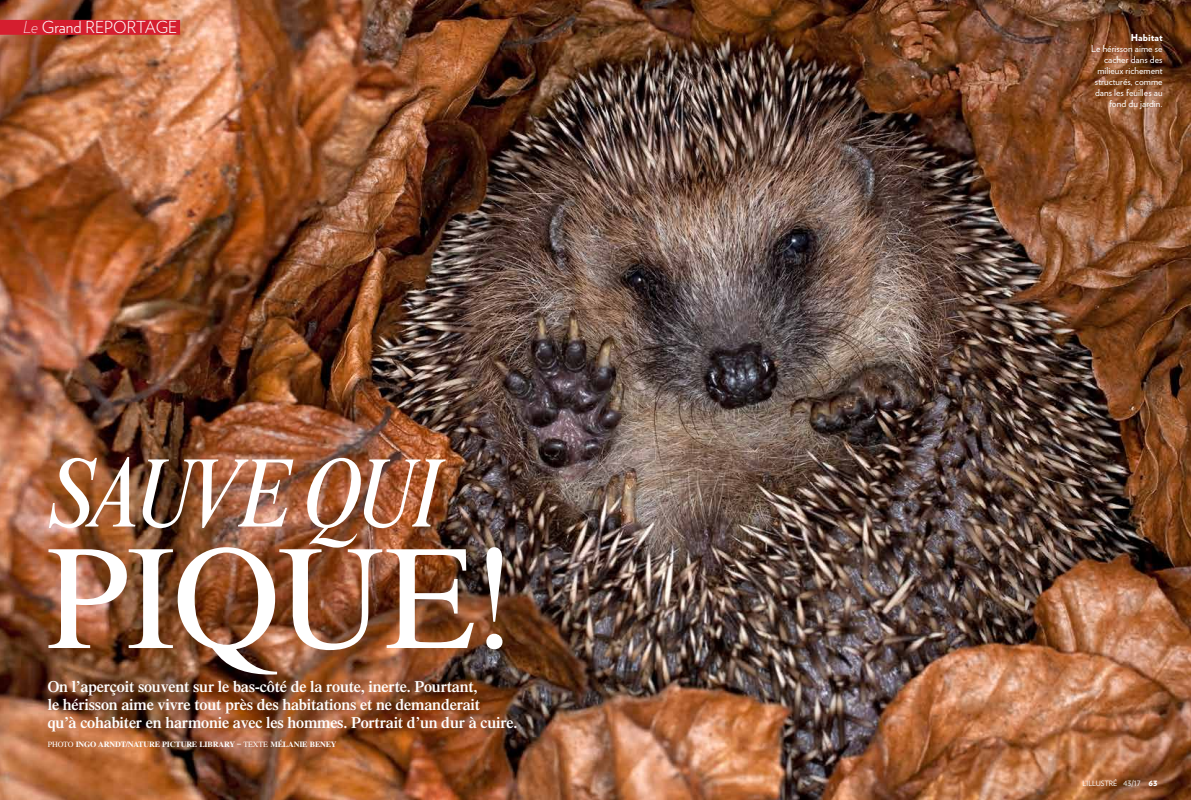
<style>
.page{position:relative;width:1191px;height:800px;background:#fff}
.page>*{position:absolute;margin:0;border:0;box-sizing:border-box;transform-origin:0 0}
.t1{font:149px "Times LT Std";letter-spacing:-.02em;color:#fff}
.t2{font:italic condensed 100px "Times New Roman MT Std";letter-spacing:-.05em;color:#fff}
.t3{font:300 16.5px "Verlag";color:#fff}
.t4{font:600 16px/18px "Times LT Std";letter-spacing:-.01em;color:#fff}
.t5{font:9.5px/11px "Verlag";letter-spacing:.005em;color:#fff;text-align:right}
.t6{font:900 9.5px "Verlag";letter-spacing:.005em;color:#fff}
.t7{font:700 8px "Times LT Std";letter-spacing:-.02em;color:#fff}
.t8{font:7.3px "Verlag";letter-spacing:-.005em;color:#fff}
.s1{font-weight:200;font-style:italic}
.s2{font-weight:400}
.s3{font-weight:900}
</style>
<div class="page">
<img style="left:0;top:0;width:1191px;height:799px">
<div style="left:0;top:20px;width:180px;height:15px;background:#d51e2f"></div>
<p class="t3" style="left:23px;top:15px;width:156px"><span class="s1">Le</span> Grand REPORTAGE</p>
<h2 class="t2" style="left:48px;top:435px;width:393px">SAUVE QUI</h2>
<h1 class="t1" style="left:46px;top:514px;width:472px">PIQUE!</h1>
<p class="t4" style="left:48px;top:677px;width:471px">On l’aperçoit souvent sur le bas-côté de la route, inerte. Pourtant,<br>le hérisson aime vivre tout près des habitations et ne demanderait<br>qu’à cohabiter en harmonie avec les hommes. Portrait d’un dur à cuire.</p>
<p class="t7" style="left:48px;top:739px;width:290px"><span class="s2">PHOTO</span> INGO ARNDT/NATURE PICTURE LIBRARY – <span class="s2">TEXTE</span> MÉLANIE BENEY</p>
<p class="t6" style="left:1130px;top:30px;width:33px">Habitat</p>
<p class="t5" style="left:1091px;top:43px;width:73px">Le hérisson aime se cacher dans des milieux richement structurés, comme dans les feuilles au fond du jardin.</p>
<p class="t8" style="left:1082px;top:777px;width:77px">L’ILLUSTRÉ 43/17 <span class="s3">63</span></p>
</div>
